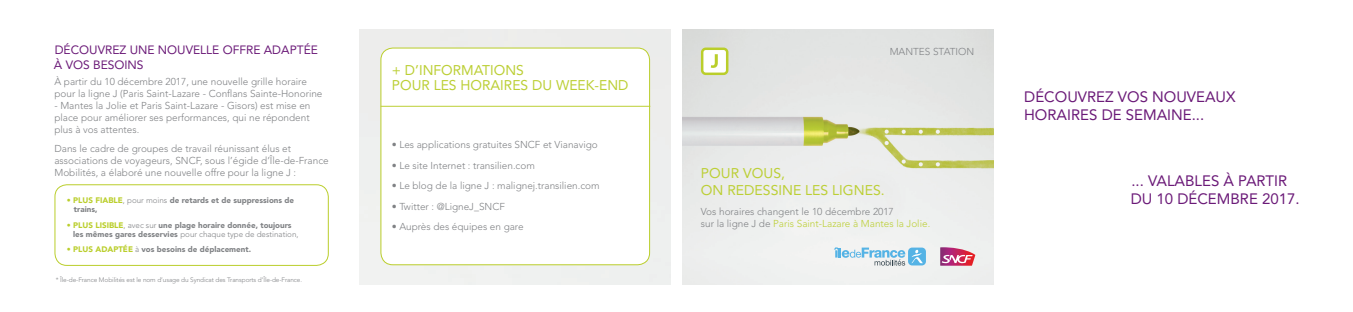
<style>
.page{position:relative;width:1353px;height:312px;background:#fff}
.page>*{position:absolute;margin:0;border:0;box-sizing:border-box;transform-origin:0 0}
.t1{font:15px/18px "Avenir LT Std";color:#6b1a78}
.t2{font:14px/15px "Avenir LT Std";color:#bccf35}
.t3{font:12px/14.4px "Avenir LT Std";color:#6b1a78}
.t4{font:300 10px/12px "Avenir LT Std";color:#808285}
.t5{font:900 8px/9.6px "Avenir LT Std";color:#808285}
.t6{font:300 6.5px "Avenir LT Std";letter-spacing:-.01em;color:#808285}
.s1{color:#bace2b}
.s2{font-weight:300}
.s3{color:#bccf35}
</style>
<div class="page">
<div style="left:359px;top:29px;width:311px;height:255px;background:#edeeee"></div>
<div style="left:381px;top:48px;width:268px;height:217px;background:#fff;border-radius:12px"></div>
<div style="left:380px;top:48px;width:270px;height:217px;border:1px solid #bace2b;border-radius:12px"></div>
<hr style="left:380px;top:106px;width:270px;height:1px;background:#bccf35">
<img style="left:682px;top:29px;width:311px;height:255px">
<div style="left:701px;top:48px;width:26px;height:26px;background:#fff;border-radius:4px"></div>
<div style="left:700px;top:48px;width:28px;height:27px;border:2px solid #bace2b;border-radius:4px"></div>
<svg style="left:710px;top:54px;width:7px;height:14px"></svg>
<svg style="left:940px;top:247px;width:35px;height:19px"></svg>
<svg style="left:833px;top:247px;width:72px;height:18px"></svg>
<div style="left:907px;top:247px;width:18px;height:18px;background:#55b3e5;border-radius:4px"></div>
<svg style="left:911px;top:249px;width:11px;height:14px"></svg>
<div style="left:54px;top:184px;width:275px;height:82px;border:1px solid #bace2b;border-radius:12px"></div>
<p class="t3" style="left:54px;top:43px;width:265px">DÉCOUVREZ UNE NOUVELLE OFFRE ADAPTÉE<br>À VOS BESOINS</p>
<p class="t4" style="left:54px;top:75px;width:269px">À partir du 10 décembre 2017, une nouvelle grille horaire pour la ligne J (Paris Saint-Lazare - Conflans Sainte-Honorine</p>
<p class="t4" style="left:54px;top:99px;width:257px;text-align:justify">- Mantes la Jolie et Paris Saint-Lazare - Gisors) est mise en place pour améliorer ses performances, qui ne répondent plus à vos attentes.</p>
<p class="t4" style="left:54px;top:142px;width:276px">Dans le cadre de groupes de travail réunissant élus et associations de voyageurs, SNCF, sous l’égide d’Île-de-France<br>Mobilités, a élaboré une nouvelle offre pour la ligne J :</p>
<p class="t5" style="left:74px;top:195px;width:222px;text-indent:-7px"><span class="s1">• PLUS FIABLE</span><span class="s2">, pour moins</span> de retards et de suppressions de trains,</p>
<p class="t5" style="left:73px;top:220px;width:227px;text-indent:-6px"><span class="s1">• PLUS LISIBLE</span><span class="s2">, avec sur</span> une plage horaire donnée, toujours les mêmes gares desservies <span class="s2">pour chaque type de destination,</span></p>
<p class="t5" style="left:67px;top:245px;width:186px"><span class="s1">• PLUS ADAPTÉE</span> <span class="s2">à</span> vos besoins de déplacement.</p>
<p class="t6" style="left:56px;top:276px;width:248px">* Île-de-France Mobilités est le nom d’usage du Syndicat des Transports d’Île-de-France.</p>
<p class="t2" style="left:392px;top:63px;width:238px">+ D’INFORMATIONS<br>POUR LES HORAIRES DU WEEK-END</p>
<p class="t4" style="left:392px;top:139px;width:207px">• Les applications gratuites SNCF et Vianavigo</p>
<p class="t4" style="left:392px;top:159px;width:145px">• Le site Internet : transilien.com</p>
<p class="t4" style="left:392px;top:180px;width:209px">• Le blog de la ligne J : malignej.transilien.com</p>
<p class="t4" style="left:392px;top:200px;width:115px">• Twitter : @LigneJ_SNCF</p>
<p class="t4" style="left:392px;top:221px;width:133px">• Auprès des équipes en gare</p>
<p class="t4" style="left:889px;top:46px;width:86px">MANTES STATION</p>
<p class="t2" style="left:700px;top:166px;width:86px">POUR VOUS,</p>
<p class="t2" style="left:700px;top:183px;width:185px">ON REDESSINE LES LIGNES.</p>
<p class="t4" style="left:700px;top:205px;width:231px">Vos horaires changent le 10 décembre 2017<br>sur la ligne J de <span class="s3">Paris Saint-Lazare à Mantes la Jolie.</span></p>
<p class="t1" style="left:1023px;top:88px;width:213px">DÉCOUVREZ VOS NOUVEAUX<br>HORAIRES DE SEMAINE...</p>
<p class="t1" style="left:1131px;top:172px;width:157px">... VALABLES À PARTIR</p>
<p class="t1" style="left:1130px;top:190px;width:170px">DU 10 DÉCEMBRE 2017.</p>
</div>
